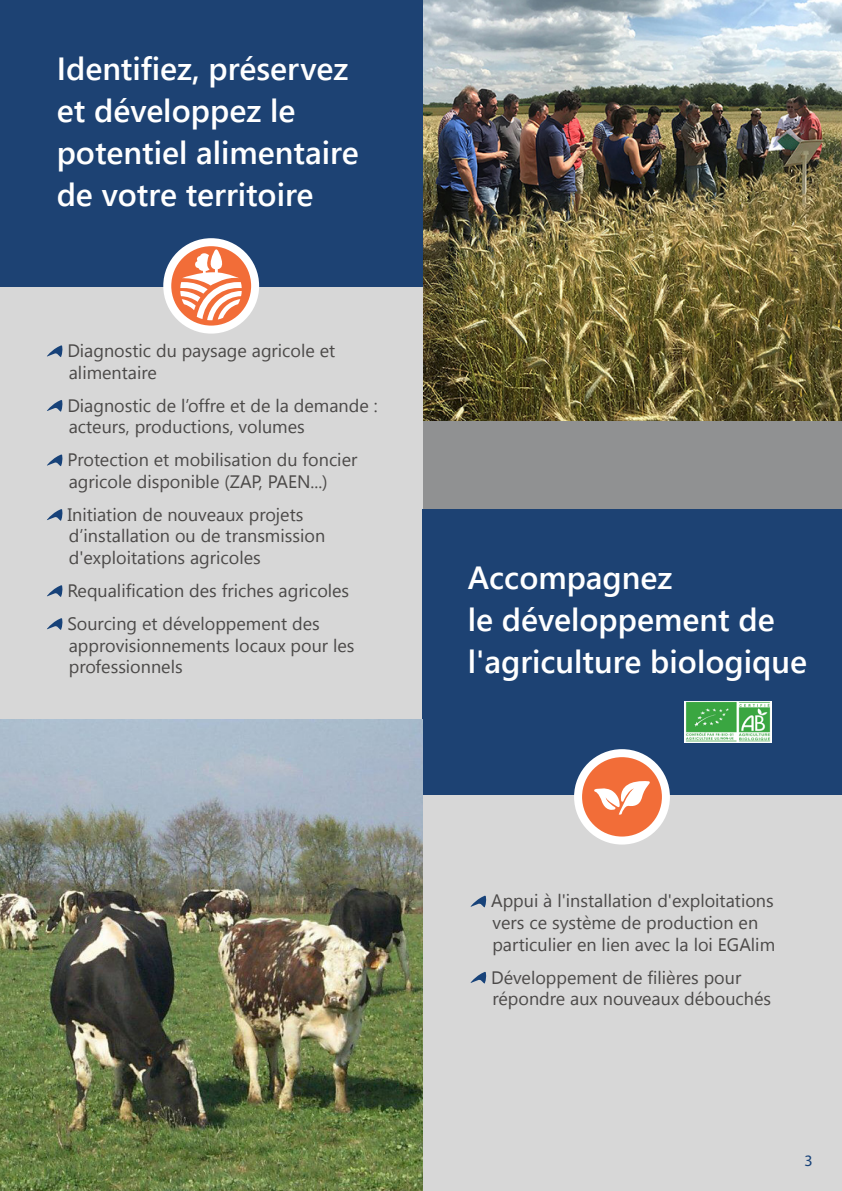
<style>
.page{position:relative;width:842px;height:1191px;background:#fff}
.page>*{position:absolute;margin:0;border:0;box-sizing:border-box;transform-origin:0 0}
.t1{font:600 32px/42px "Segoe UI";color:#fff}
.t2{font:18px/21.6px "Segoe UI";color:#4b4948}
.t3{font:16px "Myriad Pro";color:#174279}
</style>
<div class="page">
<div style="left:421px;top:0;width:421px;height:669px;background:#909192"></div>
<img style="left:422px;top:0;width:420px;height:421px">
<div style="left:0;top:273px;width:422px;height:482px;background:#d7d7d7"></div>
<div style="left:421px;top:774px;width:421px;height:417px;background:#d7d7d7"></div>
<svg style="left:470px;top:895px;width:16px;height:12px"></svg>
<svg style="left:470px;top:972px;width:16px;height:11px"></svg>
<div style="left:0;top:0;width:422px;height:286px;background:#1d4273"></div>
<div style="left:422px;top:509px;width:420px;height:286px;background:#1d4273"></div>
<svg style="left:578px;top:753px;width:88px;height:87px;background:#f38356"></svg>
<div style="left:574px;top:749px;width:96px;height:95px;border:8px solid #fff;border-radius:50%"></div>
<svg style="left:167px;top:242px;width:88px;height:87px"></svg>
<div style="left:163px;top:238px;width:96px;height:95px;border:8px solid #fff;border-radius:50%"></div>
<img style="left:0;top:720px;width:422px;height:471px">
<svg style="left:180px;top:249px;width:62px;height:71px;background:#f7ae90"></svg>
<img style="left:684px;top:701px;width:87px;height:41px">
<svg style="left:594px;top:780px;width:56px;height:35px;background:#f7a889"></svg>
<svg style="left:47px;top:345px;width:16px;height:12px"></svg>
<svg style="left:47px;top:400px;width:16px;height:12px"></svg>
<svg style="left:47px;top:454px;width:16px;height:12px"></svg>
<svg style="left:47px;top:509px;width:16px;height:12px"></svg>
<svg style="left:47px;top:585px;width:16px;height:12px"></svg>
<svg style="left:47px;top:618px;width:16px;height:12px"></svg>
<p class="t1" style="left:57px;top:45px;width:304px">Identifiez, préservez et développez le potentiel alimentaire de votre territoire</p>
<p class="t2" style="left:67px;top:339px;width:269px">Diagnostic du paysage agricole et alimentaire</p>
<p class="t2" style="left:67px;top:394px;width:312px">Diagnostic de l’offre et de la demande : acteurs, productions, volumes</p>
<p class="t2" style="left:67px;top:448px;width:291px">Protection et mobilisation du foncier agricole disponible (ZAP, PAEN...)</p>
<p class="t2" style="left:67px;top:503px;width:259px">Initiation de nouveaux projets d’installation ou de transmission d'exploitations agricoles</p>
<p class="t2" style="left:67px;top:579px;width:283px">Requalification des friches agricoles</p>
<p class="t2" style="left:67px;top:612px;width:289px">Sourcing et développement des approvisionnements locaux pour les professionnels</p>
<p class="t1" style="left:468px;top:554px;width:341px">Accompagnez<br>le développement de l'agriculture biologique</p>
<p class="t2" style="left:491px;top:889px;width:286px">Appui à l'installation d'exploitations vers ce système de production en particulier en lien avec la loi EGAlim</p>
<p class="t2" style="left:491px;top:965px;width:282px">Développement de filières pour répondre aux nouveaux débouchés</p>
<p class="t3" style="left:804px;top:1150px;width:10px">3</p>
</div>
